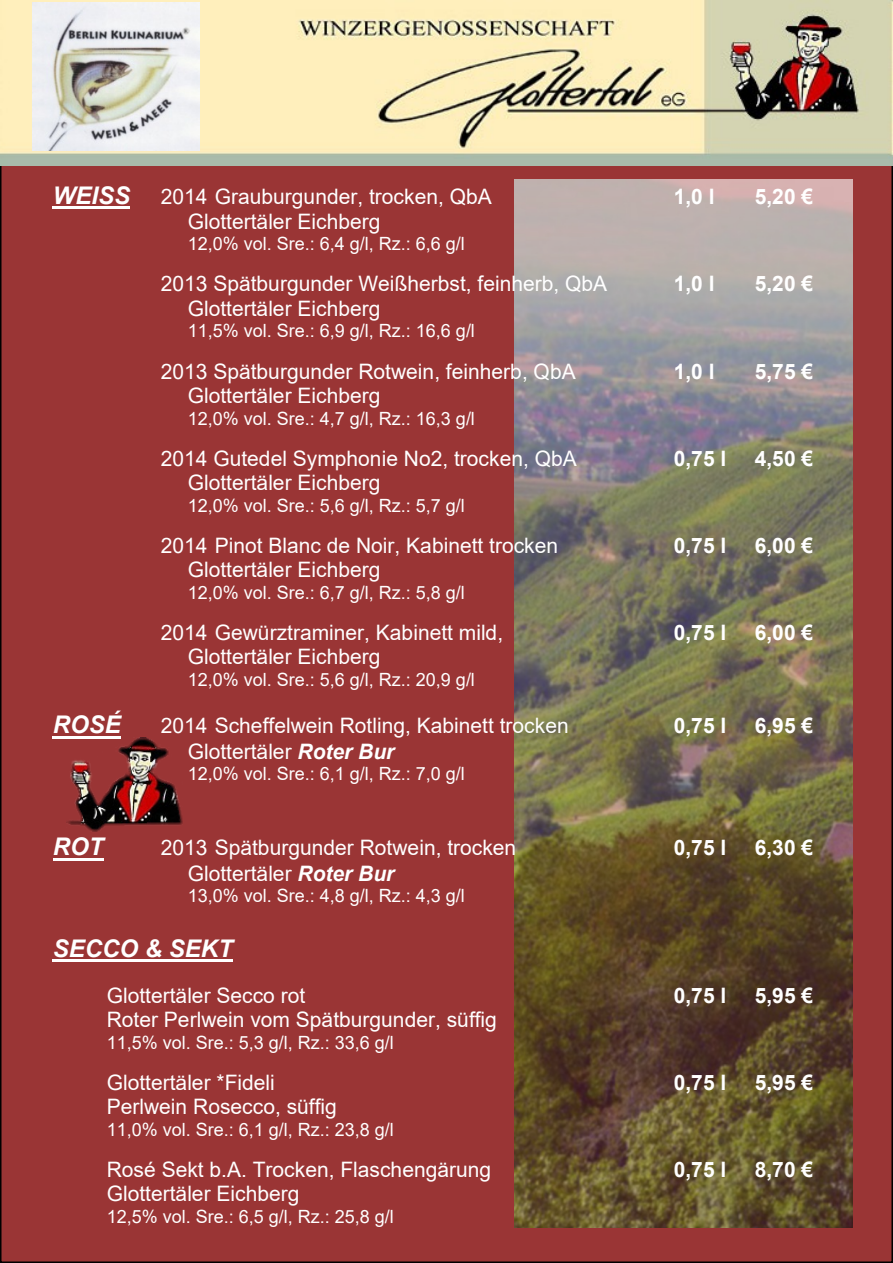
<style>
.page{position:relative;width:893px;height:1263px;background:#fff}
.page>*{position:absolute;margin:0;border:0;box-sizing:border-box;transform-origin:0 0}
.t1{font:italic 700 24.3px "Arial";color:#fff}
.t2{font:21.3px "Arial";color:#fff}
.t3{font:700 21.3px "Arial";color:#fff}
.t4{font:18.3px "Arial";color:#fff}
.s1{font-weight:700;font-style:italic}
</style>
<div class="page">
<div style="left:0;top:0;width:893px;height:1263px;background:#9a3535;border:2px solid #000"></div>
<img style="left:0;top:0;width:893px;height:165px">
<img style="left:32px;top:3px;width:168px;height:147px">
<img style="left:514px;top:179px;width:339px;height:1048px">
<hr style="left:53px;top:206px;width:77px;height:3px;background:#fff">
<hr style="left:53px;top:736px;width:68px;height:2px;background:#fff">
<hr style="left:53px;top:858px;width:50px;height:3px;background:#fff">
<hr style="left:53px;top:959px;width:180px;height:3px;background:#fff">
<img style="left:67px;top:737px;width:116px;height:94px">
<p class="t1" style="left:53px;top:186px;width:79px">WEISS</p>
<p class="t2" style="left:161px;top:188px;width:333px">2014 Grauburgunder, trocken, QbA</p>
<p class="t3" style="left:674px;top:188px;width:42px">1,0 l</p>
<p class="t3" style="left:755px;top:188px;width:60px">5,20 €</p>
<p class="t2" style="left:188px;top:213px;width:194px">Glottertäler Eichberg</p>
<p class="t4" style="left:188px;top:237px;width:279px">12,0% vol. Sre.: 6,4 g/l, Rz.: 6,6 g/l</p>
<p class="t2" style="left:161px;top:276px;width:448px">2013 Spätburgunder Weißherbst, feinherb, QbA</p>
<p class="t3" style="left:674px;top:276px;width:42px">1,0 l</p>
<p class="t3" style="left:755px;top:276px;width:60px">5,20 €</p>
<p class="t2" style="left:188px;top:300px;width:194px">Glottertäler Eichberg</p>
<p class="t4" style="left:188px;top:324px;width:289px">11,5% vol. Sre.: 6,9 g/l, Rz.: 16,6 g/l</p>
<p class="t2" style="left:161px;top:363px;width:416px">2013 Spätburgunder Rotwein, feinherb, QbA</p>
<p class="t3" style="left:674px;top:363px;width:42px">1,0 l</p>
<p class="t3" style="left:755px;top:363px;width:60px">5,75 €</p>
<p class="t2" style="left:188px;top:387px;width:194px">Glottertäler Eichberg</p>
<p class="t4" style="left:188px;top:411px;width:289px">12,0% vol. Sre.: 4,7 g/l, Rz.: 16,3 g/l</p>
<p class="t2" style="left:161px;top:450px;width:418px">2014 Gutedel Symphonie No2, trocken, QbA</p>
<p class="t3" style="left:674px;top:450px;width:54px">0,75 l</p>
<p class="t3" style="left:755px;top:450px;width:60px">4,50 €</p>
<p class="t2" style="left:188px;top:475px;width:194px">Glottertäler Eichberg</p>
<p class="t4" style="left:188px;top:498px;width:279px">12,0% vol. Sre.: 5,6 g/l, Rz.: 5,7 g/l</p>
<p class="t2" style="left:161px;top:537px;width:399px">2014 Pinot Blanc de Noir, Kabinett trocken</p>
<p class="t3" style="left:674px;top:537px;width:54px">0,75 l</p>
<p class="t3" style="left:755px;top:537px;width:60px">6,00 €</p>
<p class="t2" style="left:188px;top:562px;width:194px">Glottertäler Eichberg</p>
<p class="t4" style="left:188px;top:586px;width:279px">12,0% vol. Sre.: 6,7 g/l, Rz.: 5,8 g/l</p>
<p class="t2" style="left:161px;top:624px;width:344px">2014 Gewürztraminer, Kabinett mild,</p>
<p class="t3" style="left:674px;top:624px;width:54px">0,75 l</p>
<p class="t3" style="left:755px;top:624px;width:60px">6,00 €</p>
<p class="t2" style="left:188px;top:649px;width:194px">Glottertäler Eichberg</p>
<p class="t4" style="left:188px;top:673px;width:289px">12,0% vol. Sre.: 5,6 g/l, Rz.: 20,9 g/l</p>
<p class="t1" style="left:53px;top:716px;width:70px">ROSÉ</p>
<p class="t2" style="left:161px;top:718px;width:409px">2014 Scheffelwein Rotling, Kabinett trocken</p>
<p class="t3" style="left:674px;top:718px;width:54px">0,75 l</p>
<p class="t3" style="left:755px;top:718px;width:60px">6,95 €</p>
<p class="t2" style="left:188px;top:743px;width:208px">Glottertäler <span class="s1">Roter Bur</span></p>
<p class="t4" style="left:188px;top:767px;width:279px">12,0% vol. Sre.: 6,1 g/l, Rz.: 7,0 g/l</p>
<p class="t1" style="left:53px;top:838px;width:52px">ROT</p>
<p class="t2" style="left:161px;top:840px;width:357px">2013 Spätburgunder Rotwein, trocken</p>
<p class="t3" style="left:674px;top:840px;width:54px">0,75 l</p>
<p class="t3" style="left:755px;top:840px;width:60px">6,30 €</p>
<p class="t2" style="left:188px;top:865px;width:208px">Glottertäler <span class="s1">Roter Bur</span></p>
<p class="t4" style="left:188px;top:889px;width:279px">13,0% vol. Sre.: 4,8 g/l, Rz.: 4,3 g/l</p>
<p class="t1" style="left:53px;top:939px;width:182px">SECCO &amp; SEKT</p>
<p class="t2" style="left:107px;top:987px;width:200px">Glottertäler Secco rot</p>
<p class="t3" style="left:674px;top:987px;width:54px">0,75 l</p>
<p class="t3" style="left:755px;top:987px;width:60px">5,95 €</p>
<p class="t2" style="left:107px;top:1011px;width:392px">Roter Perlwein vom Spätburgunder, süffig</p>
<p class="t4" style="left:107px;top:1035px;width:289px">11,5% vol. Sre.: 5,3 g/l, Rz.: 33,6 g/l</p>
<p class="t2" style="left:107px;top:1074px;width:170px">Glottertäler *Fideli</p>
<p class="t3" style="left:674px;top:1074px;width:54px">0,75 l</p>
<p class="t3" style="left:755px;top:1074px;width:60px">5,95 €</p>
<p class="t2" style="left:107px;top:1099px;width:232px">Perlwein Rosecco, süffig</p>
<p class="t4" style="left:107px;top:1122px;width:289px">11,0% vol. Sre.: 6,1 g/l, Rz.: 23,8 g/l</p>
<p class="t2" style="left:107px;top:1161px;width:386px">Rosé Sekt b.A. Trocken, Flaschengärung</p>
<p class="t3" style="left:674px;top:1161px;width:54px">0,75 l</p>
<p class="t3" style="left:755px;top:1161px;width:60px">8,70 €</p>
<p class="t2" style="left:107px;top:1186px;width:194px">Glottertäler Eichberg</p>
<p class="t4" style="left:107px;top:1210px;width:289px">12,5% vol. Sre.: 6,5 g/l, Rz.: 25,8 g/l</p>
</div>
